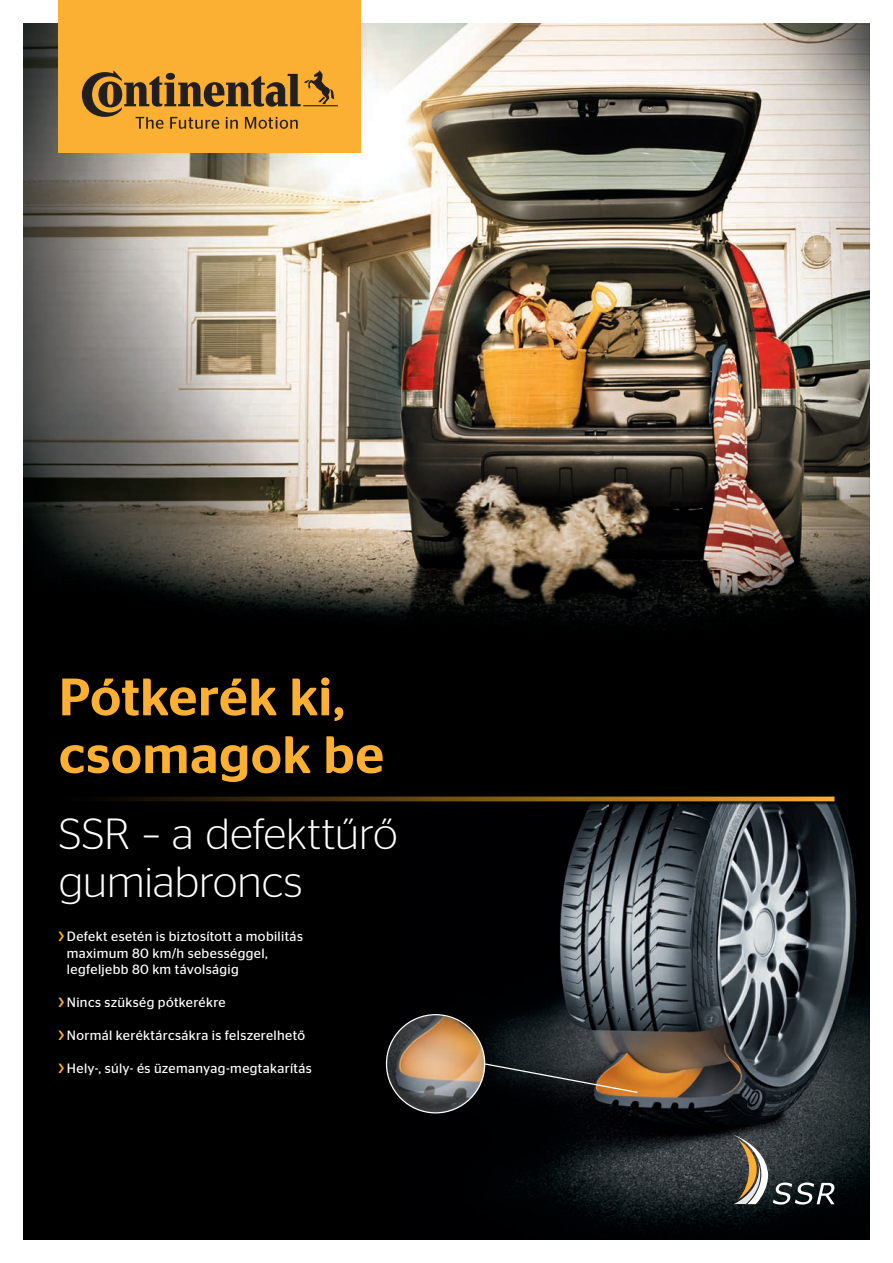
<style>
.page{position:relative;width:893px;height:1263px;background:#fff}
.page>*{position:absolute;margin:0;border:0;box-sizing:border-box;transform-origin:0 0}
.t1{font:500 52.5px/57.8px "Continental Stag Sans";letter-spacing:.015em;color:#fbb033}
.t2{font:300 43.5px/48px "Continental Stag Sans";letter-spacing:.005em;color:#fff}
.t3{font:13.5px/16.5px "Continental Stag Sans";letter-spacing:.025em;color:#fff}
.s1{font-weight:500;color:#fbb033}
</style>
<div class="page">
<div style="left:23px;top:23px;width:847px;height:1216px;background:#000"></div>
<img style="left:402px;top:801px;width:468px;height:431px">
<svg style="left:485px;top:1062px;width:154px;height:32px"></svg>
<img style="left:386px;top:1015px;width:99px;height:98px">
<img style="left:23px;top:23px;width:847px;height:601px">
<div style="left:58px;top:0;width:303px;height:152px;background:#fbb033"></div>
<svg style="left:82px;top:70px;width:256px;height:59px"></svg>
<svg style="left:108px;top:796px;width:726px;height:5px;background:#6d4c15"></svg>
<svg style="left:732px;top:1134px;width:102px;height:70px;background:#4e514e"></svg>
<h1 class="t1" style="left:59px;top:668px;width:326px">Pótkerék ki, csomagok be</h1>
<h2 class="t2" style="left:59px;top:809px;width:340px">SSR – a defekttűrő gumiabroncs</h2>
<p class="t3" style="left:67px;top:928px;width:238px;text-indent:-8px"><span class="s1">&gt;</span> Defekt esetén is biztosított a mobilitás maximum 80 km/h sebességgel, legfeljebb 80 km távolságig</p>
<p class="t3" style="left:58px;top:994px;width:169px"><span class="s1">&gt;</span> Nincs szükség pótkerékre</p>
<p class="t3" style="left:58px;top:1027px;width:248px"><span class="s1">&gt;</span> Normál keréktárcsákra is felszerelhető</p>
<p class="t3" style="left:58px;top:1060px;width:255px"><span class="s1">&gt;</span> Hely-, súly- és üzemanyag-megtakarítás</p>
</div>
